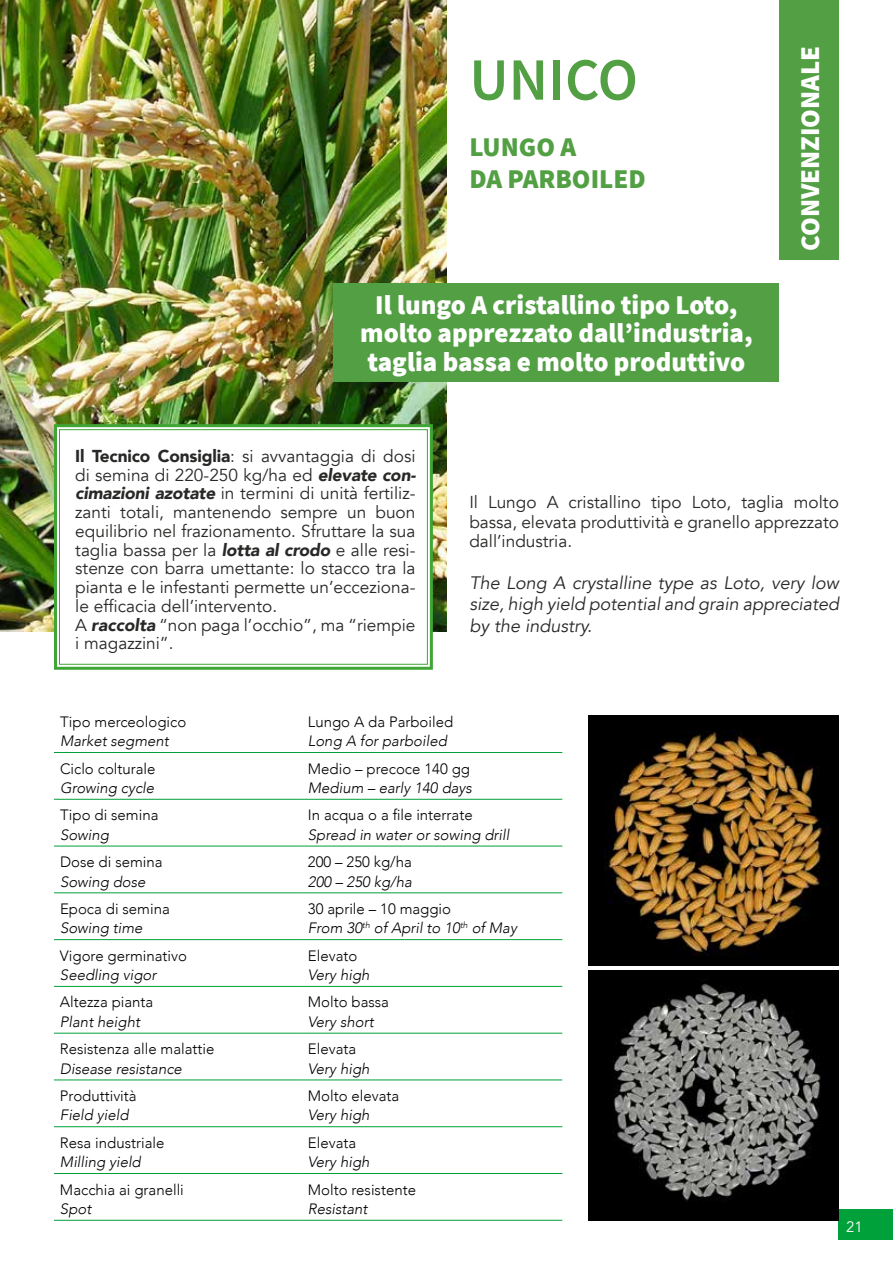
<style>
.page{position:relative;width:893px;height:1263px;background:#fff}
.page>*{position:absolute;margin:0;border:0;box-sizing:border-box;transform-origin:0 0}
.t1{font:600 60px "Source Sans Pro";color:#53a044}
.t2{font:900 27px/28.5px "Source Sans Pro";color:#fff;text-align:center}
.t3{font:900 27px/32.4px "Source Sans Pro";color:#53a044}
.t4{font:italic 18px/21.6px "Avenir";color:#282827;text-align:justify}
.t5{font:17.25px/18.8px "Avenir";color:#282827;text-align:justify}
.t6{font:300 15px "Avenir";color:#000}
.t7{font:italic 300 15px/19.5px "Avenir";color:#000}
.t8{font:15px "Avenir";color:#fff}
.s1{font-weight:900}
.s2{font-weight:900;font-style:italic}
.s3{font-style:normal}
</style>
<div class="page">
<div style="left:839px;top:1209px;width:54px;height:30px;background:#00a13a"></div>
<hr style="left:54px;top:752px;width:248px;height:1px;background:#00a13a">
<hr style="left:302px;top:752px;width:260px;height:1px;background:#00a13a">
<hr style="left:54px;top:799px;width:248px;height:1px;background:#00a13a">
<hr style="left:302px;top:799px;width:260px;height:1px;background:#00a13a">
<hr style="left:54px;top:846px;width:248px;height:1px;background:#00a13a">
<hr style="left:302px;top:846px;width:260px;height:1px;background:#00a13a">
<hr style="left:54px;top:892px;width:248px;height:1px;background:#00a13a">
<hr style="left:302px;top:892px;width:260px;height:1px;background:#00a13a">
<hr style="left:54px;top:939px;width:248px;height:1px;background:#00a13a">
<hr style="left:302px;top:939px;width:260px;height:1px;background:#00a13a">
<hr style="left:54px;top:986px;width:248px;height:1px;background:#00a13a">
<hr style="left:302px;top:986px;width:260px;height:1px;background:#00a13a">
<hr style="left:54px;top:1033px;width:248px;height:1px;background:#00a13a">
<hr style="left:302px;top:1033px;width:260px;height:1px;background:#00a13a">
<hr style="left:54px;top:1080px;width:248px;height:1px;background:#00a13a">
<hr style="left:302px;top:1080px;width:260px;height:1px;background:#00a13a">
<hr style="left:54px;top:1126px;width:248px;height:1px;background:#00a13a">
<hr style="left:302px;top:1126px;width:260px;height:1px;background:#00a13a">
<hr style="left:54px;top:1173px;width:248px;height:1px;background:#00a13a">
<hr style="left:302px;top:1173px;width:260px;height:1px;background:#00a13a">
<hr style="left:54px;top:1220px;width:248px;height:1px;background:#00a13a">
<hr style="left:302px;top:1220px;width:260px;height:1px;background:#00a13a">
<img style="left:589px;top:715px;width:250px;height:251px">
<img style="left:589px;top:970px;width:250px;height:250px">
<img style="left:0;top:0;width:446px;height:631px">
<div style="left:779px;top:0;width:60px;height:259px;background:#53a044"></div>
<div style="left:334px;top:283px;width:445px;height:98px;background:#53a044"></div>
<svg style="left:52px;top:423px;width:382px;height:247px"></svg>
<div style="left:59px;top:429px;width:369px;height:236px;border:1px solid #3fa535"></div>
<h1 class="t1" style="left:469px;top:40px;width:170px">UNICO</h1>
<h2 class="t3" style="left:469px;top:130px;width:178px">LUNGO A<br>DA PARBOILED</h2>
<h2 class="t2" style="left:360px;top:290px;width:394px">Il lungo A cristallino tipo Loto, molto apprezzato dall’industria, taglia bassa e molto produttivo</h2>
<h2 class="t2" style="left:795px;top:251px;width:207px;rotate:-90deg">CONVENZIONALE</h2>
<p class="t5" style="left:75px;top:447px;width:342px;text-align:left"><span class="s1">Il Tecnico Consiglia</span>: si avvantaggia di dosi di semina di 220-250 kg/ha ed <span class="s2">elevate con&shy;cimazioni azotate</span> in termini di unità fertiliz&shy;zanti totali, mantenendo sempre un buon equilibrio nel frazionamento. Sfruttare la sua taglia bassa per la <span class="s2">lotta al crodo</span> e alle resi&shy;stenze con barra umettante: lo stacco tra la pianta e le infestanti permette un’ecceziona&shy;le efficacia dell’intervento.<br>A <span class="s2">raccolta</span> “non paga l’occhio”, ma “riempie i magazzini”.</p>
<p class="t5" style="left:469px;top:493px;width:371px;line-height:19.5px">Il Lungo A cristallino tipo Loto, taglia molto bassa, elevata produttività e granello apprezzato dall’industria.</p>
<p class="t4" style="left:469px;top:572px;width:371px">The Long A crystalline type as Loto, very low size, high yield potential and grain appreciated by the industry.</p>
<p class="t6" style="left:60px;top:713px;width:128px">Tipo merceologico</p>
<p class="t7" style="left:60px;top:731px;width:110px">Market segment</p>
<p class="t6" style="left:308px;top:713px;width:147px">Lungo A da Parboiled</p>
<p class="t7" style="left:308px;top:731px;width:140px">Long A for parboiled</p>
<p class="t6" style="left:60px;top:759px;width:97px">Ciclo colturale</p>
<p class="t7" style="left:60px;top:778px;width:96px">Growing cycle</p>
<p class="t6" style="left:308px;top:759px;width:164px">Medio – precoce 140 gg</p>
<p class="t7" style="left:308px;top:778px;width:166px">Medium – early 140 days</p>
<p class="t6" style="left:60px;top:806px;width:100px">Tipo di semina</p>
<p class="t7" style="left:60px;top:825px;width:50px">Sowing</p>
<p class="t6" style="left:308px;top:806px;width:166px">In acqua o a file interrate</p>
<p class="t7" style="left:308px;top:825px;width:203px">Spread in water or sowing drill</p>
<p class="t6" style="left:60px;top:853px;width:104px">Dose di semina</p>
<p class="t7" style="left:60px;top:872px;width:87px">Sowing dose</p>
<p class="t6" style="left:308px;top:853px;width:106px">200 – 250 kg/ha</p>
<p class="t7" style="left:308px;top:872px;width:106px">200 – 250 kg/ha</p>
<p class="t6" style="left:60px;top:900px;width:111px">Epoca di semina</p>
<p class="t7" style="left:60px;top:918px;width:84px">Sowing time</p>
<p class="t7" style="left:308px;top:899px;width:211px"><span class="s3">30 aprile – 10 maggio<br></span>From 30<sup>th</sup> of April to 10<sup>th</sup> of May</p>
<p class="t6" style="left:60px;top:946px;width:129px">Vigore germinativo</p>
<p class="t7" style="left:60px;top:965px;width:98px">Seedling vigor</p>
<p class="t6" style="left:308px;top:946px;width:51px">Elevato</p>
<p class="t7" style="left:308px;top:965px;width:63px">Very high</p>
<p class="t6" style="left:60px;top:993px;width:95px">Altezza pianta</p>
<p class="t7" style="left:60px;top:1012px;width:82px">Plant height</p>
<p class="t6" style="left:308px;top:993px;width:83px">Molto bassa</p>
<p class="t7" style="left:308px;top:1012px;width:67px">Very short</p>
<p class="t6" style="left:60px;top:1040px;width:156px">Resistenza alle malattie</p>
<p class="t7" style="left:60px;top:1059px;width:123px">Disease resistance</p>
<p class="t6" style="left:308px;top:1040px;width:50px">Elevata</p>
<p class="t7" style="left:308px;top:1059px;width:63px">Very high</p>
<p class="t6" style="left:60px;top:1087px;width:78px">Produttività</p>
<p class="t7" style="left:60px;top:1105px;width:70px">Field yield</p>
<p class="t6" style="left:308px;top:1087px;width:93px">Molto elevata</p>
<p class="t7" style="left:308px;top:1105px;width:63px">Very high</p>
<p class="t6" style="left:60px;top:1134px;width:106px">Resa industriale</p>
<p class="t7" style="left:60px;top:1152px;width:82px">Milling yield</p>
<p class="t6" style="left:308px;top:1134px;width:50px">Elevata</p>
<p class="t7" style="left:308px;top:1152px;width:63px">Very high</p>
<p class="t6" style="left:60px;top:1180px;width:125px">Macchia ai granelli</p>
<p class="t7" style="left:60px;top:1199px;width:33px">Spot</p>
<p class="t6" style="left:308px;top:1180px;width:110px">Molto resistente</p>
<p class="t7" style="left:308px;top:1199px;width:61px">Resistant</p>
<p class="t8" style="left:846px;top:1218px;width:18px">21</p>
</div>
